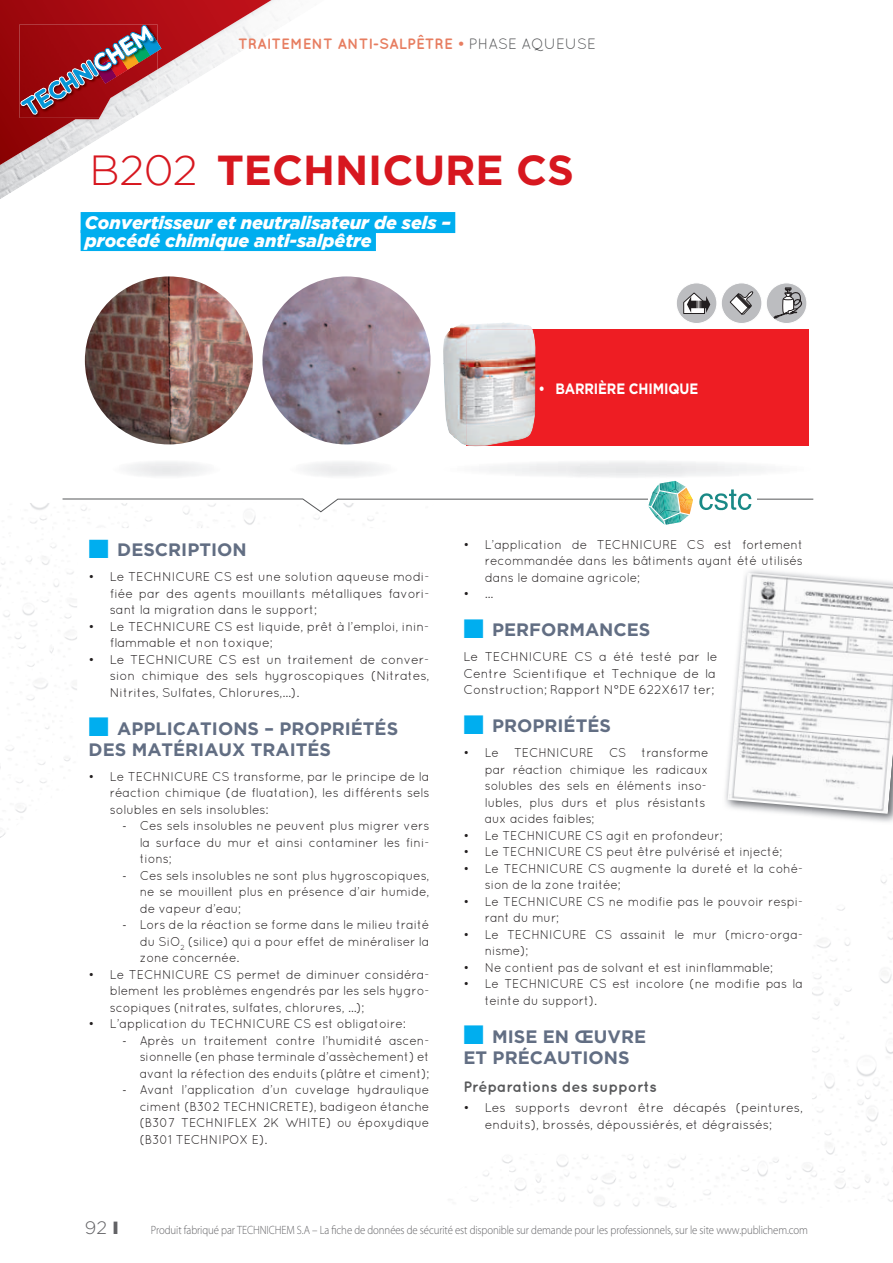
<style>
.page{position:relative;width:893px;height:1263px;background:#fff}
.page>*{position:absolute;margin:0;border:0;box-sizing:border-box;transform-origin:0 0}
.t1{font:700 42px "Gotham";color:#d7171f}
.t2{font:700 18px/21px "Gotham";color:#626e83}
.t3{font:italic 900 18px/18px "Gotham";color:#fff}
.t4{font:300 18px "Gotham Rounded";color:#636366}
.t5{font:700 15px "Quicksand";color:#e77d60}
.t6{font:700 15px "Quicksand";letter-spacing:-.01em;color:#57585a}
.t7{font:700 15px "Gotham";letter-spacing:-.01em;color:#fff;scale:.88 1}
.t8{font:12.75px/16.5px "Quicksand";letter-spacing:-.01em;color:#231f20;text-align:justify}
.t9{font:12.75px/16.5px "Quicksand";letter-spacing:-.01em;color:#231f20;scale:.96 1}
.t10{font:300 12px "Myriad Pro";letter-spacing:-.01em;color:#636366;scale:.9 1}
.s1{font-weight:400;color:#57585a}
.s2{font-weight:300}
.s3{color:#00aeef}
.s4{font-family:"Myriad Pro";font-stretch:condensed}
</style>
<div class="page">
<img style="left:0;top:503px;width:52px;height:335px">
<img style="left:52px;top:648px;width:25px;height:113px">
<svg style="left:0;top:0;width:291px;height:196px"></svg>
<img style="left:812px;top:880px;width:80px;height:116px">
<img style="left:471px;top:1156px;width:240px;height:52px">
<img style="left:741px;top:1001px;width:151px;height:202px">
<img style="left:20px;top:24px;width:137px;height:94px">
<svg style="left:21px;top:23px;width:140px;height:92px;background:#9f4a53"></svg>
<svg style="left:62px;top:481px;width:751px;height:44px"></svg>
<div style="left:721px;top:283px;width:40px;height:40px;background:#bcbdc0;border-radius:50%"></div>
<div style="left:721px;top:283px;width:41px;height:41px;border:1px solid #fff;border-radius:50%"></div>
<svg style="left:729px;top:291px;width:25px;height:24px"></svg>
<div style="left:676px;top:283px;width:41px;height:40px;background:#bcbdc0;border-radius:50%"></div>
<div style="left:676px;top:283px;width:41px;height:41px;border:1px solid #fff;border-radius:50%"></div>
<svg style="left:683px;top:292px;width:27px;height:22px"></svg>
<div style="left:766px;top:283px;width:40px;height:40px;background:#bcbdc0;border-radius:50%"></div>
<div style="left:766px;top:283px;width:41px;height:41px;border:1px solid #fff;border-radius:50%"></div>
<svg style="left:773px;top:283px;width:30px;height:36px"></svg>
<div style="left:81px;top:212px;width:374px;height:21px;background:#00aeef"></div>
<div style="left:81px;top:230px;width:295px;height:21px;background:#00aeef"></div>
<div style="left:466px;top:329px;width:342px;height:116px;background:#ee1d23"></div>
<svg style="left:741px;top:1001px;width:70px;height:153px"></svg>
<img style="left:725px;top:570px;width:167px;height:252px">
<img style="left:727px;top:573px;width:165px;height:241px">
<img style="left:262px;top:276px;width:168px;height:168px;border-radius:50%">
<img style="left:85px;top:276px;width:168px;height:168px;border-radius:50%">
<img style="left:443px;top:322px;width:89px;height:42px">
<img style="left:443px;top:364px;width:44px;height:83px">
<img style="left:487px;top:445px;width:45px;height:1px">
<img style="left:466px;top:329px;width:69px;height:116px">
<p class="t5" style="left:238px;top:39px;width:359px">TRAITEMENT ANTI-SALPÊTRE • <span class="s1">PHASE AQUEUSE</span></p>
<h1 class="t1" style="left:89px;top:154px;width:486px"><span class="s2">B202</span> TECHNICURE CS</h1>
<h2 class="t3" style="left:85px;top:215px;width:367px">Convertisseur et neutralisateur de sels – procédé chimique anti-salpêtre</h2>
<p class="t7" style="left:538px;top:383px;width:183px">• BARRIÈRE CHIMIQUE</p>
<h2 class="t2" style="left:89px;top:541px;width:159px"><span class="s3">■</span> DESCRIPTION</h2>
<p class="t8" style="left:110px;top:570px;width:321px;text-indent:-21px">• Le TECHNICURE CS est une solution aqueuse modi&shy;fiée par des agents mouillants métalliques favori&shy;sant la migration dans le support;</p>
<p class="t8" style="left:110px;top:620px;width:321px;text-indent:-21px">• Le TECHNICURE CS est liquide, prêt à l’emploi, inin&shy;flammable et non toxique;</p>
<p class="t8" style="left:110px;top:653px;width:321px;text-indent:-21px">• Le TECHNICURE CS est un traitement de conver&shy;sion chimique des sels hygroscopiques (Nitrates, Nitrites, Sulfates, Chlorures,…).</p>
<h2 class="t2" style="left:89px;top:719px;width:311px"><span class="s3">■</span> APPLICATIONS – PROPRIÉTÉS<br>DES MATÉRIAUX TRAITÉS</h2>
<p class="t8" style="left:110px;top:770px;width:321px;text-indent:-21px">• Le TECHNICURE CS transforme, par le principe de la réaction chimique (de fluatation), les différents sels solubles en sels insolubles:</p>
<p class="t8" style="left:140px;top:819px;width:291px;text-indent:-17px"><span class="s4">-</span> Ces sels insolubles ne peuvent plus migrer vers la surface du mur et ainsi contaminer les fini&shy;tions;</p>
<p class="t8" style="left:140px;top:869px;width:291px;text-indent:-17px"><span class="s4">-</span> Ces sels insolubles ne sont plus hygroscopiques, ne se mouillent plus en présence d’air humide, de vapeur d’eau;</p>
<p class="t8" style="left:140px;top:918px;width:291px;text-indent:-17px"><span class="s4">-</span> Lors de la réaction se forme dans le milieu traité du SiO<sub>2</sub> (silice) qui a pour effet de minéraliser la zone concernée.</p>
<p class="t8" style="left:110px;top:968px;width:321px;text-indent:-21px">• Le TECHNICURE CS permet de diminuer considéra&shy;blement les problèmes engendrés par les sels hygro&shy;scopiques (nitrates, sulfates, chlorures, …);</p>
<p class="t8" style="left:89px;top:1017px;width:318px">• L’application du TECHNICURE CS est obligatoire:</p>
<p class="t8" style="left:140px;top:1034px;width:291px;text-indent:-17px"><span class="s4">-</span> Après un traitement contre l’humidité ascen&shy;sionnelle (en phase terminale d’assèchement) et avant la réfection des enduits (plâtre et ciment);</p>
<p class="t8" style="left:140px;top:1083px;width:291px;text-indent:-17px"><span class="s4">-</span> Avant l’application d’un cuvelage hydraulique ciment (B302 TECHNICRETE), badigeon étanche (B307 TECHNIFLEX 2K WHITE) ou époxydique (B301 TECHNIPOX E).</p>
<p class="t8" style="left:485px;top:537px;width:320px;text-indent:-21px">• L’application de TECHNICURE CS est fortement recommandée dans les bâtiments ayant été utilisés dans le domaine agricole;</p>
<p class="t8" style="left:463px;top:587px;width:31px">• …</p>
<h2 class="t2" style="left:463px;top:620px;width:188px"><span class="s3">■</span> PERFORMANCES</h2>
<p class="t8" style="left:463px;top:650px;width:255px">Le TECHNICURE CS a été testé par le Centre Scientifique et Technique de la Construction; Rapport N°DE 622X617 ter;</p>
<h2 class="t2" style="left:463px;top:716px;width:149px"><span class="s3">■</span> PROPRIÉTÉS</h2>
<p class="t9" style="left:485px;top:746px;width:234px;text-indent:-21px">• Le TECHNICURE CS transforme par réaction chimique les radicaux solubles des sels en éléments inso&shy;lubles, plus durs et plus résistants aux acides faibles;</p>
<p class="t9" style="left:463px;top:828px;width:271px">• Le TECHNICURE CS agit en profondeur;</p>
<p class="t9" style="left:463px;top:845px;width:333px">• Le TECHNICURE CS peut être pulvérisé et injecté;</p>
<p class="t9" style="left:485px;top:861px;width:333px;text-indent:-21px">• Le TECHNICURE CS augmente la dureté et la cohé&shy;sion de la zone traitée;</p>
<p class="t9" style="left:485px;top:894px;width:333px;text-indent:-21px">• Le TECHNICURE CS ne modifie pas le pouvoir respi&shy;rant du mur;</p>
<p class="t9" style="left:485px;top:927px;width:333px;text-indent:-21px">• Le TECHNICURE CS assainit le mur (micro-orga&shy;nisme);</p>
<p class="t9" style="left:463px;top:960px;width:324px">• Ne contient pas de solvant et est ininflammable;</p>
<p class="t9" style="left:485px;top:977px;width:333px;text-indent:-21px">• Le TECHNICURE CS est incolore (ne modifie pas la teinte du support).</p>
<h2 class="t2" style="left:463px;top:1027px;width:184px"><span class="s3">■</span> MISE EN ŒUVRE<br>ET PRÉCAUTIONS</h2>
<p class="t6" style="left:463px;top:1081px;width:195px">Préparations des supports</p>
<p class="t8" style="left:485px;top:1101px;width:320px;text-indent:-21px">• Les supports devront être décapés (peintures, enduits), brossés, dépoussiérés, et dégraissés;</p>
<h2 class="t4" style="left:85px;top:1221px;width:35px">92 ❙</h2>
<p class="t10" style="left:151px;top:1225px;width:731px">Produit fabriqué par TECHNICHEM S.A – La fiche de données de sécurité est disponible sur demande pour les professionnels, sur le site www.publichem.com</p>
</div>
